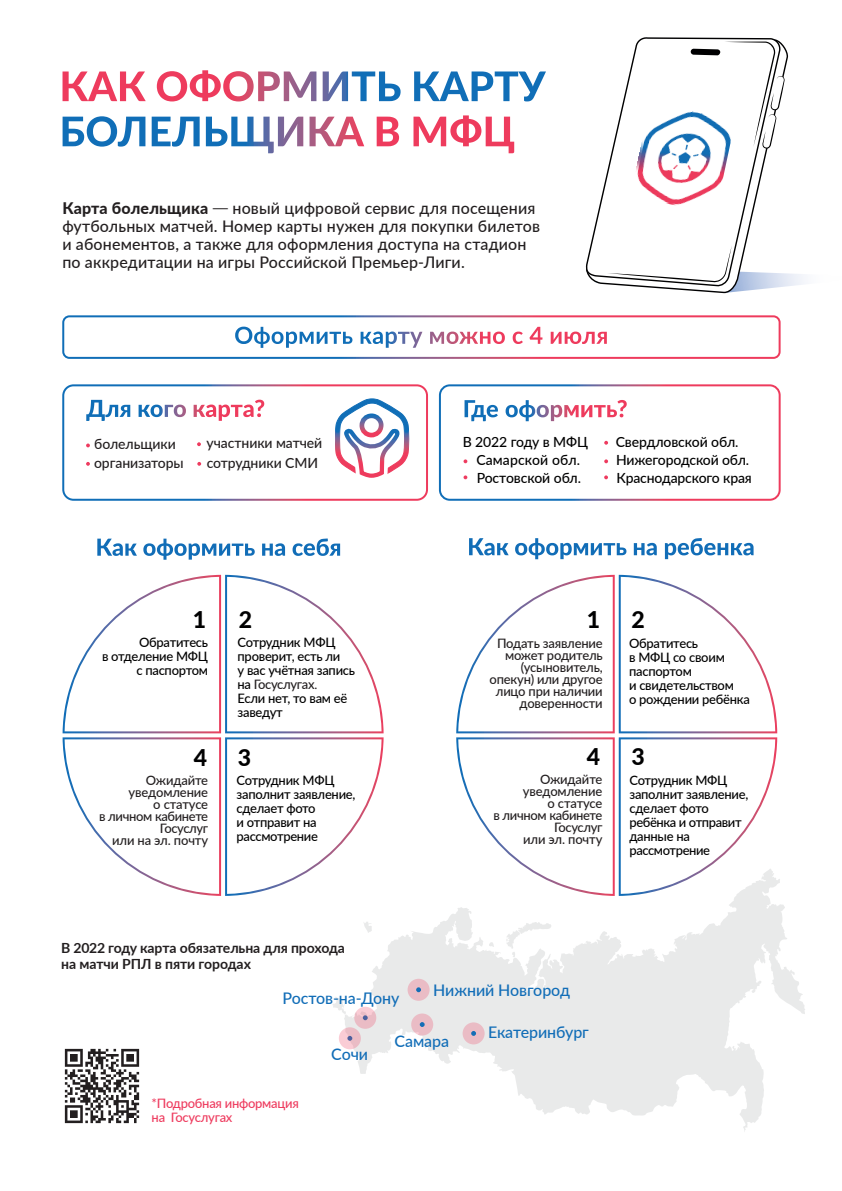
<style>
.page{position:relative;width:842px;height:1191px;background:#fff}
.page>*{position:absolute;margin:0;border:0;box-sizing:border-box;transform-origin:0 0}
.t1{font:800 23px "Lato";color:#000001}
.t2{font:500 16px/18px "Lato";letter-spacing:.01em;color:#231f20}
.t3{font:500 16px "Lato";letter-spacing:-.005em;color:#116db7}
.t4{font:500 14px "Lato";letter-spacing:-.01em;color:#000001}
.t5{font:700 14px/16px "Lato";letter-spacing:-.005em;color:#231f20}
.t6{font:500 14px/18.9px "Lato";letter-spacing:-.005em;color:#231f20}
.t7{font:500 14px "Lato";letter-spacing:.01em;color:#000001}
.t8{font:500 13px/14px "Lato";letter-spacing:-.02em;color:#000001}
.t9{font:500 13px/12px "Lato";letter-spacing:-.015em;color:#231f20;text-align:right}
.t10{font:500 13px/14px "Lato";letter-spacing:-.02em;color:#ee3b5e}
.s1{font-weight:800}
.s2{font-family:"Myriad Pro";font-weight:400}
.s3{color:#231f20}
.s4{font-family:"Myriad Pro";font-weight:400;color:#231f20}
</style>
<div class="page">
<svg style="left:87px;top:115px;width:427px;height:38px"></svg>
<svg style="left:157px;top:70px;width:384px;height:31px"></svg>
<img style="left:64px;top:1048px;width:76px;height:76px">
<svg style="left:344px;top:879px;width:461px;height:252px;fill:#e9eaea"></svg>
<svg style="left:332px;top:996px;width:14px;height:18px"></svg>
<svg style="left:363px;top:921px;width:9px;height:12px"></svg>
<svg style="left:506px;top:922px;width:45px;height:35px"></svg>
<svg style="left:489px;top:942px;width:5px;height:5px"></svg>
<div style="left:463px;top:1022px;width:22px;height:22px;background:#eabcc5;border-radius:50%"></div>
<div style="left:411px;top:1013px;width:22px;height:22px;background:#eabcc5;border-radius:50%"></div>
<div style="left:408px;top:978px;width:22px;height:22px;background:#eabcc5;border-radius:50%"></div>
<svg style="left:416px;top:987px;width:5px;height:5px"></svg>
<svg style="left:420px;top:1022px;width:5px;height:5px"></svg>
<svg style="left:471px;top:1031px;width:5px;height:4px"></svg>
<svg style="left:354px;top:1006px;width:22px;height:22px"></svg>
<svg style="left:339px;top:1027px;width:22px;height:22px"></svg>
<svg style="left:456px;top:575px;width:321px;height:321px"></svg>
<div style="left:439px;top:384px;width:342px;height:117px;border:2px solid #fff;border-radius:10px"></div>
<div style="left:62px;top:384px;width:366px;height:117px;border:2px solid #fff;border-radius:10px"></div>
<div style="left:62px;top:315px;width:719px;height:44px;border:2px solid #fff;border-radius:6px"></div>
<svg style="left:463px;top:475px;width:4px;height:4px"></svg>
<svg style="left:463px;top:459px;width:4px;height:4px"></svg>
<svg style="left:604px;top:459px;width:4px;height:4px"></svg>
<svg style="left:604px;top:475px;width:4px;height:4px"></svg>
<svg style="left:604px;top:441px;width:4px;height:4px"></svg>
<svg style="left:469px;top:538px;width:284px;height:21px"></svg>
<svg style="left:464px;top:400px;width:163px;height:21px"></svg>
<svg style="left:63px;top:398px;width:346px;height:498px"></svg>
<svg style="left:235px;top:327px;width:307px;height:21px"></svg>
<svg style="left:585px;top:37px;width:195px;height:245px"></svg>
<svg style="left:595px;top:245px;width:210px;height:48px"></svg>
<svg style="left:691px;top:42px;width:94px;height:107px"></svg>
<img style="left:630px;top:103px;width:105px;height:111px">
<p class="t2" style="left:62px;top:198px;width:479px"><span class="s1">Карта болельщика</span> <span class="s2">—</span> новый цифровой сервис для посещения футбольных матчей. Номер карты нужен для покупки билетов и абонементов, а также для оформления доступа на стадион по аккредитации на игры Российской Премьер-Лиги.</p>
<p class="t6" style="left:94px;top:434px;width:91px">болельщики организаторы</p>
<p class="t6" style="left:207px;top:432px;width:117px;line-height:19.9px">участники матчей сотрудники СМИ</p>
<p class="t4" style="left:463px;top:432px;width:127px">В 2022 году в МФЦ</p>
<p class="t4" style="left:616px;top:432px;width:124px">Свердловской обл.</p>
<p class="t7" style="left:476px;top:450px;width:105px">Самарской обл.</p>
<p class="t4" style="left:616px;top:449px;width:135px">Нижегородской обл.</p>
<p class="t4" style="left:477px;top:468px;width:106px">Ростовской обл.</p>
<p class="t4" style="left:616px;top:467px;width:137px">Краснодарского края</p>
<h1 class="t1" style="left:193px;top:603px;width:15px">1</h1>
<h1 class="t1" style="left:239px;top:603px;width:15px">2</h1>
<h1 class="t1" style="left:587px;top:603px;width:15px">1</h1>
<h1 class="t1" style="left:632px;top:603px;width:15px">2</h1>
<p class="t8" style="left:102px;top:635px;width:108px;text-align:right">Обратитесь<br>в отделение МФЦ с паспортом</p>
<p class="t8" style="left:238px;top:635px;width:119px">Сотрудник МФЦ проверит, есть ли<br>у вас учётная запись на <span class="s3">Госуслугах</span><span class="s4">.<br></span>Если нет, то вам её заведут</p>
<p class="t9" style="left:490px;top:636px;width:115px">Подать заявление может родитель (усыновитель, опекун) или другое лицо при наличии доверенности</p>
<p class="t8" style="left:629px;top:635px;width:122px">Обратитесь<br>в МФЦ со своим паспортом<br>и свидетельством<br>о рождении ребёнка</p>
<h1 class="t1" style="left:194px;top:740px;width:15px">4</h1>
<h1 class="t1" style="left:238px;top:740px;width:15px">3</h1>
<h1 class="t1" style="left:587px;top:739px;width:15px">4</h1>
<h1 class="t1" style="left:632px;top:739px;width:15px">3</h1>
<p class="t9" style="left:99px;top:773px;width:111px">Ожидайте уведомление<br>о статусе<br>в личном кабинете<br>Госуслуг<br>или на эл. почту</p>
<p class="t8" style="left:237px;top:772px;width:120px">Сотрудник МФЦ заполнит заявление, сделает фото<br>и отправит на рассмотрение</p>
<p class="t9" style="left:493px;top:772px;width:111px">Ожидайте уведомление<br>о статусе<br>в личном кабинете<br>Госуслуг<br>или эл. почту</p>
<p class="t8" style="left:629px;top:772px;width:120px">Сотрудник МФЦ заполнит заявление, сделает фото ребёнка и отправит данные на рассмотрение</p>
<p class="t5" style="left:61px;top:939px;width:285px">В 2022 году карта обязательна для прохода на матчи РПЛ в пяти городах</p>
<p class="t3" style="left:433px;top:978px;width:138px">Нижний Новгород</p>
<p class="t3" style="left:488px;top:1021px;width:102px">Екатеринбург</p>
<p class="t3" style="left:283px;top:986px;width:118px">Ростов-на-Дону</p>
<p class="t3" style="left:395px;top:1030px;width:56px">Самара</p>
<p class="t3" style="left:331px;top:1042px;width:38px">Сочи</p>
<p class="t10" style="left:152px;top:1095px;width:149px">*Подробная информация на Госуслугах</p>
</div>
